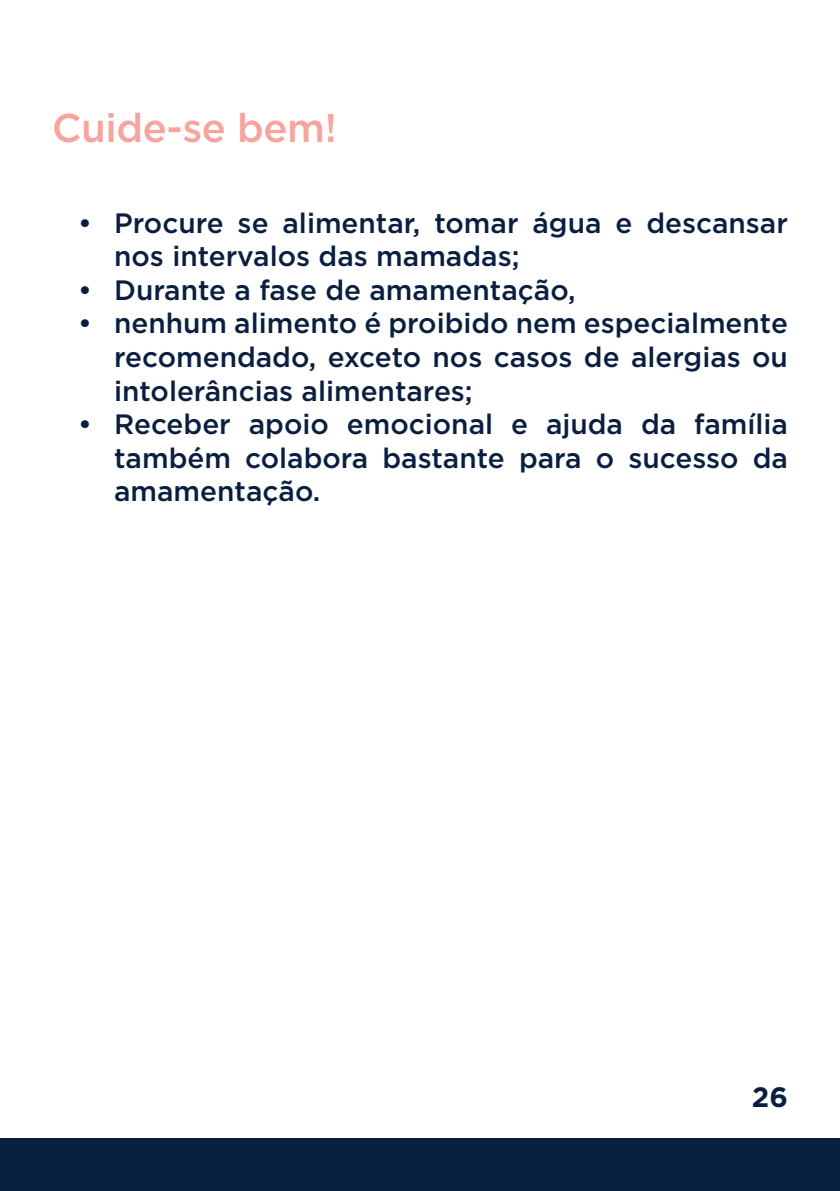
<style>
.page{position:relative;width:840px;height:1191px;background:#fff}
.page>*{position:absolute;margin:0;border:0;box-sizing:border-box;transform-origin:0 0}
.t1{font:500 40px "Gotham";letter-spacing:-.01em;color:#f7a49f}
.t2{font:500 28px/33.6px "Gotham";color:#0a1f40;text-align:justify}
.t3{font:700 28px "Gotham Pro";color:#0a1f40}
</style>
<div class="page">
<div style="left:0;top:1138px;width:839px;height:53px;background:#0a2040"></div>
<h1 class="t1" style="left:52px;top:106px;width:286px">Cuide-se bem!</h1>
<p class="t2" style="left:114px;top:206px;width:675px;text-indent:-36px">• Procure se alimentar, tomar água e descansar nos intervalos das mamadas;</p>
<p class="t2" style="left:78px;top:273px;width:499px">• Durante a fase de amamentação,</p>
<p class="t2" style="left:114px;top:307px;width:675px;text-indent:-36px">• nenhum alimento é proibido nem especialmente recomendado, exceto nos casos de alergias ou intolerâncias alimentares;</p>
<p class="t2" style="left:114px;top:407px;width:675px;text-indent:-36px">• Receber apoio emocional e ajuda da família também colabora bastante para o sucesso da amamentação.</p>
<p class="t3" style="left:751px;top:1085px;width:37px">26</p>
</div>
